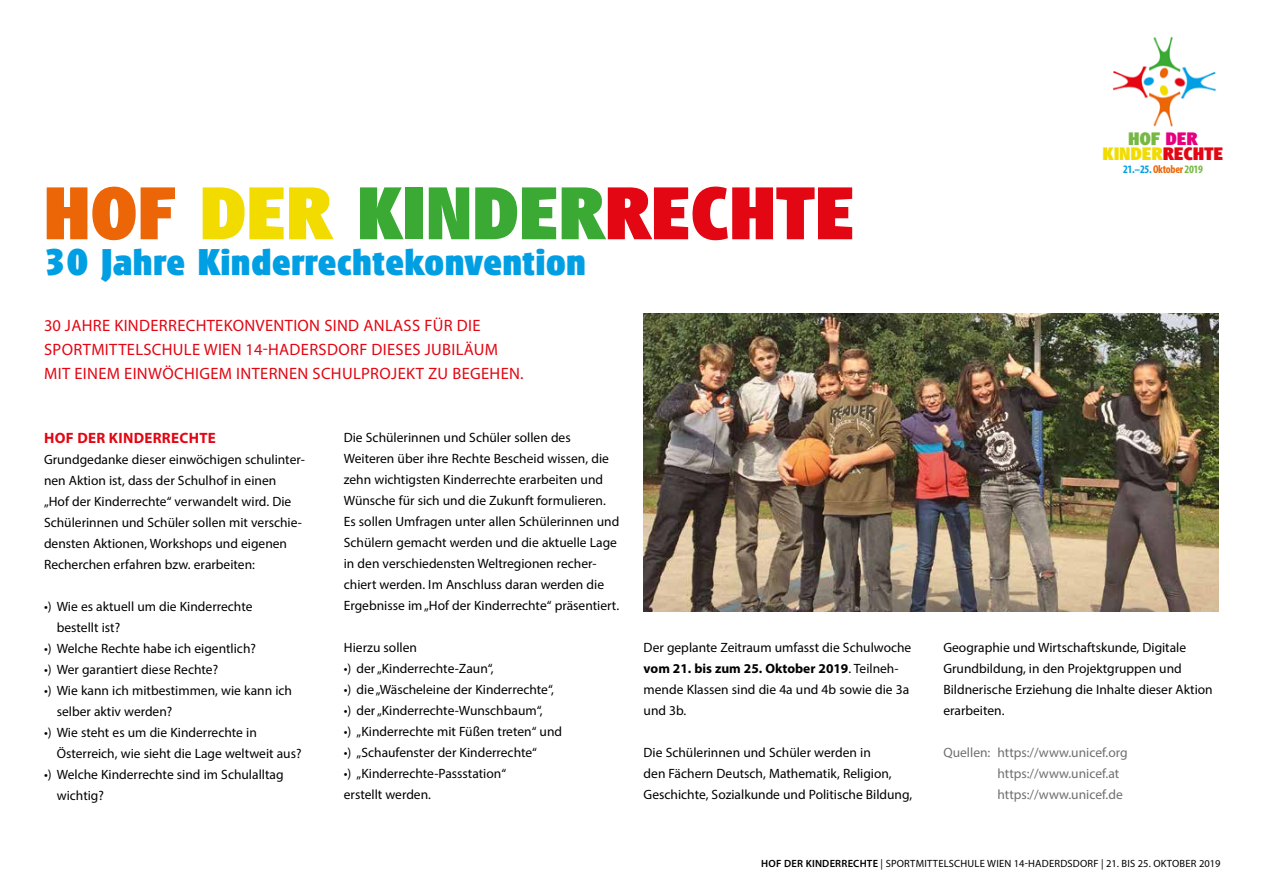
<style>
.page{position:relative;width:1263px;height:893px;background:#fff}
.page>*{position:absolute;margin:0;border:0;box-sizing:border-box;transform-origin:0 0}
.t1{font:800 72px "Glasgow";letter-spacing:.025em;color:#3aaa35}
.t2{font:800 36px "Glasgow";letter-spacing:.025em;color:#009fe3}
.t3{font:800 17.4px/14.5px "Glasgow";letter-spacing:.025em;color:#f2dc00;text-align:center}
.t4{font:16.5px/24px "Myriad Pro";letter-spacing:.02em;color:#e30613}
.t5{font:700 15px "Myriad Pro";letter-spacing:.02em;color:#e30613}
.t6{font:13.5px/21px "Myriad Pro";color:#000}
.t7{font:13.5px/21px "Myriad Pro";color:#706f6f}
.t8{font:700 condensed 11.4px "Myriad Pro";letter-spacing:-.025em;color:#009fe3}
.t9{font:10.5px "Myriad Pro";letter-spacing:.02em;color:#000}
.s1{color:#ec6608}
.s2{color:#f2dc00}
.s3{color:#e30613}
.s4{font-weight:700}
.s5{color:#76b843}
.s6{color:#e6007d}
.s7{font-weight:600}
</style>
<div class="page">
<img style="left:1112px;top:36px;width:104px;height:91px">
<img style="left:644px;top:314px;width:575px;height:297px">
<h1 class="t1" style="left:45px;top:170px;width:811px"><span class="s1">HOF</span> <span class="s2">DER</span> KINDER<span class="s3">RECHTE</span></h1>
<h2 class="t2" style="left:45px;top:240px;width:543px">30 Jahre Kinderrechtekonvention</h2>
<p class="t4" style="left:44px;top:313px;width:481px">30 JAHRE KINDERRECHTEKONVENTION SIND ANLASS FÜR DIE<br>SPORTMITTELSCHULE WIEN 14-HADERSDORF DIESES JUBILÄUM<br>MIT EINEM EINWÖCHIGEM INTERNEN SCHULPROJEKT ZU BEGEHEN.</p>
<p class="t5" style="left:44px;top:428px;width:173px">HOF DER KINDERRECHTE</p>
<p class="t6" style="left:44px;top:449px;width:262px">Grundgedanke dieser einwöchigen schulinter&shy;nen Aktion ist, dass der Schulhof in einen<br>„Hof der Kinderrechte“ verwandelt wird. Die Schülerinnen und Schüler sollen mit verschie&shy;densten Aktionen, Workshops und eigenen Recherchen erfahren bzw. erarbeiten:</p>
<p class="t6" style="left:57px;top:596px;width:197px;text-indent:-13px">•) Wie es aktuell um die Kinderrechte bestellt ist?</p>
<p class="t6" style="left:44px;top:638px;width:213px">•) Welche Rechte habe ich eigentlich?</p>
<p class="t6" style="left:44px;top:659px;width:176px">•) Wer garantiert diese Rechte?</p>
<p class="t6" style="left:57px;top:680px;width:237px;text-indent:-13px">•) Wie kann ich mitbestimmen, wie kann ich selber aktiv werden?</p>
<p class="t6" style="left:57px;top:722px;width:246px;text-indent:-13px">•) Wie steht es um die Kinderrechte in<br>Österreich, wie sieht die Lage weltweit aus?</p>
<p class="t6" style="left:57px;top:764px;width:228px;text-indent:-13px">•) Welche Kinderrechte sind im Schulalltag wichtig?</p>
<p class="t6" style="left:344px;top:427px;width:277px">Die Schülerinnen und Schüler sollen des Weiteren über ihre Rechte Bescheid wissen, die zehn wichtigsten Kinderrechte erarbeiten und Wünsche für sich und die Zukunft formulieren.<br>Es sollen Umfragen unter allen Schülerinnen und Schülern gemacht werden und die aktuelle Lage in den verschiedensten Weltregionen recher&shy;chiert werden. Im Anschluss daran werden die Ergebnisse im „Hof der Kinderrechte“ präsentiert.</p>
<p class="t6" style="left:344px;top:637px;width:75px">Hierzu sollen</p>
<p class="t6" style="left:344px;top:658px;width:151px">•) der „Kinderrechte-Zaun“,</p>
<p class="t6" style="left:344px;top:679px;width:212px">•) die „Wäscheleine der Kinderrechte“,</p>
<p class="t6" style="left:344px;top:700px;width:200px">•) der „Kinderrechte-Wunschbaum“,</p>
<p class="t6" style="left:344px;top:721px;width:220px">•) „Kinderrechte mit Füßen treten“ und</p>
<p class="t6" style="left:344px;top:742px;width:195px">•) „Schaufenster der Kinderrechte“</p>
<p class="t6" style="left:344px;top:763px;width:164px">•) „Kinderrechte-Passstation“ erstellt werden.</p>
<p class="t6" style="left:644px;top:636px;width:269px">Der geplante Zeitraum umfasst die Schulwoche <span class="s4">vom 21. bis zum 25. Oktober 2019</span>. Teilneh&shy;mende Klassen sind die 4a und 4b sowie die 3a und 3b.</p>
<p class="t6" style="left:644px;top:741px;width:270px">Die Schülerinnen und Schüler werden in<br>den Fächern Deutsch, Mathematik, Religion,<br>Geschichte, Sozialkunde und Politische Bildung,</p>
<p class="t3" style="left:1103px;top:132px;width:122px"><span class="s5">HOF</span> <span class="s6">DER<br></span>KINDER<span class="s3">RECHTE</span></p>
<p class="t8" style="left:1123px;top:162px;width:81px">21.–25. <span class="s1">Oktober</span> <span class="s5">2019</span></p>
<p class="t6" style="left:943px;top:636px;width:271px">Geographie und Wirtschaftskunde, Digitale Grundbildung, in den Projektgruppen und Bildnerische Erziehung die Inhalte dieser Aktion erarbeiten.</p>
<p class="t7" style="left:997px;top:741px;width:132px;text-indent:-54px">Quellen: https://www.unicef.org https://www.unicef.at https://www.unicef.de</p>
<p class="t9" style="left:761px;top:857px;width:461px"><span class="s7">HOF DER KINDERRECHTE</span> | SPORTMITTELSCHULE WIEN 14-HADERDSDORF | 21. BIS 25. OKTOBER 2019</p>
</div>
